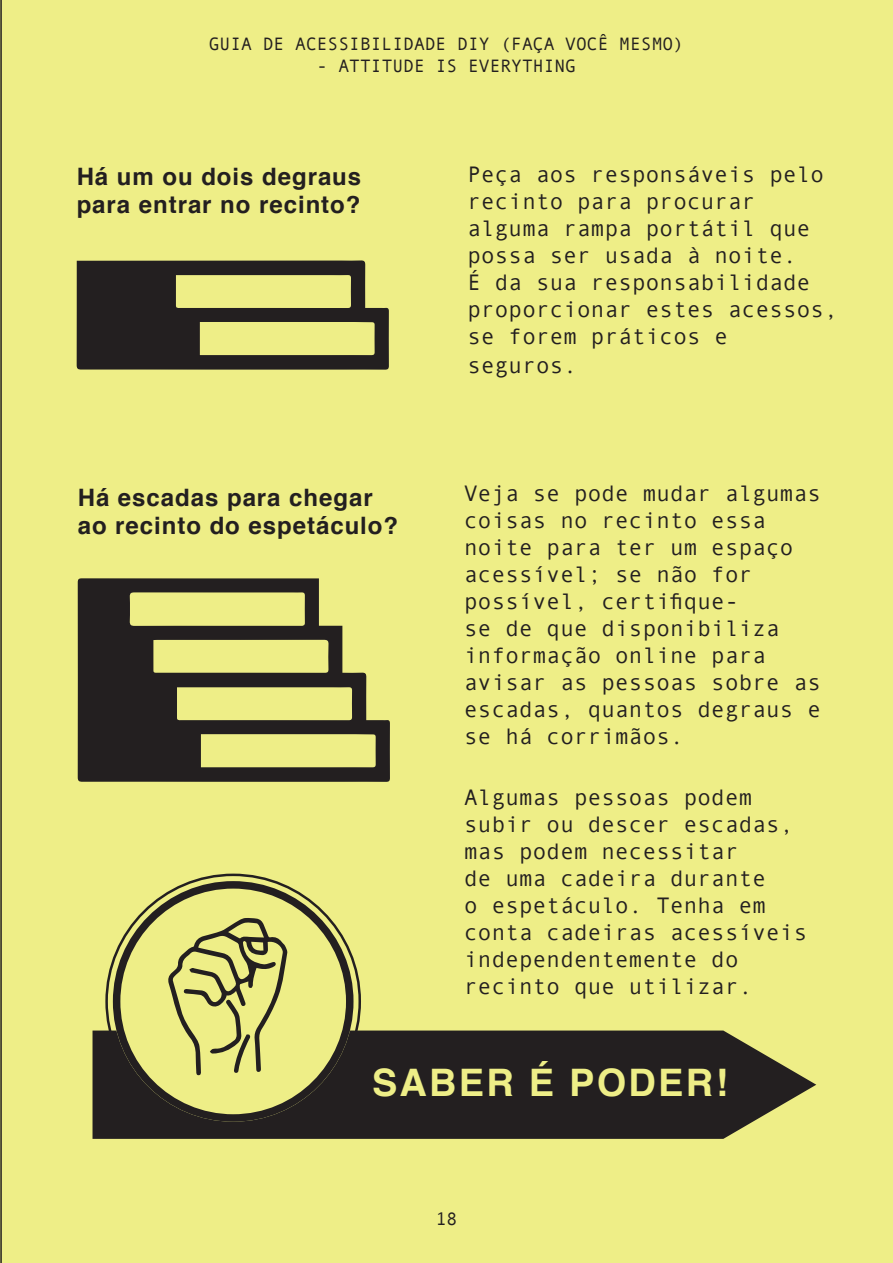
<style>
.page{position:relative;width:893px;height:1263px;background:#eeee87}
.page>*{position:absolute;margin:0;border:0;box-sizing:border-box;transform-origin:0 0}
.t1{font:700 37.95px "Helvetica";letter-spacing:.06em;color:#eeee87}
.t2{font:700 24px/28.8px "Helvetica";letter-spacing:.04em;color:#231f20}
.Mono{font:22.5px/27px "Andale Mono";letter-spacing:.01em;color:#231f20}
.t3{font:18px "Andale Mono";color:#231f20}
</style>
<div class="page">
<svg style="left:77px;top:260px;width:312px;height:110px"></svg>
<svg style="left:78px;top:578px;width:312px;height:204px;fill:#231f20"></svg>
<svg style="left:93px;top:1030px;width:723px;height:109px;background:#343028"></svg>
<div style="left:113px;top:881px;width:240px;height:241px;background:#eeee87;border-radius:50%"></div>
<div style="left:113px;top:881px;width:240px;height:241px;border:8px solid #231f20;border-radius:50%"></div>
<svg style="left:168px;top:918px;width:120px;height:157px"></svg>
<hr style="left:0;top:0;width:2px;height:1263px;background:#231f20">
<p class="t3" style="left:209px;top:32px;width:477px">GUIA DE ACESSIBILIDADE DIY (FAÇA VOCÊ MESMO)</p>
<p class="t3" style="left:317px;top:54px;width:261px">- ATTITUDE IS EVERYTHING</p>
<p class="t2" style="left:77px;top:162px;width:286px">Há um ou dois degraus para entrar no recinto?</p>
<p class="t2" style="left:78px;top:483px;width:322px">Há escadas para chegar ao recinto do espetáculo?</p>
<p class="Mono" style="left:467px;top:160px;width:372px">Peça aos responsáveis pelo recinto para procurar alguma rampa portátil que possa ser usada à noite.<br>É da sua responsabilidade proporcionar estes acessos, se forem práticos e seguros.</p>
<p class="Mono" style="left:464px;top:478px;width:358px">Veja se pode mudar algumas coisas no recinto essa noite para ter um espaço acessível; se não for possível, certifique-<br>se de que disponibiliza informação online para avisar as pessoas sobre as escadas, quantos degraus e se há corrimãos.</p>
<p class="Mono" style="left:464px;top:782px;width:344px">Algumas pessoas podem subir ou descer escadas, mas podem necessitar<br>de uma cadeira durante<br>o espetáculo. Tenha em conta cadeiras acessíveis independentemente do recinto que utilizar.</p>
<p class="t1" style="left:372px;top:1052px;width:357px">SABER É PODER!</p>
<p class="t3" style="left:436px;top:1207px;width:23px">18</p>
</div>
